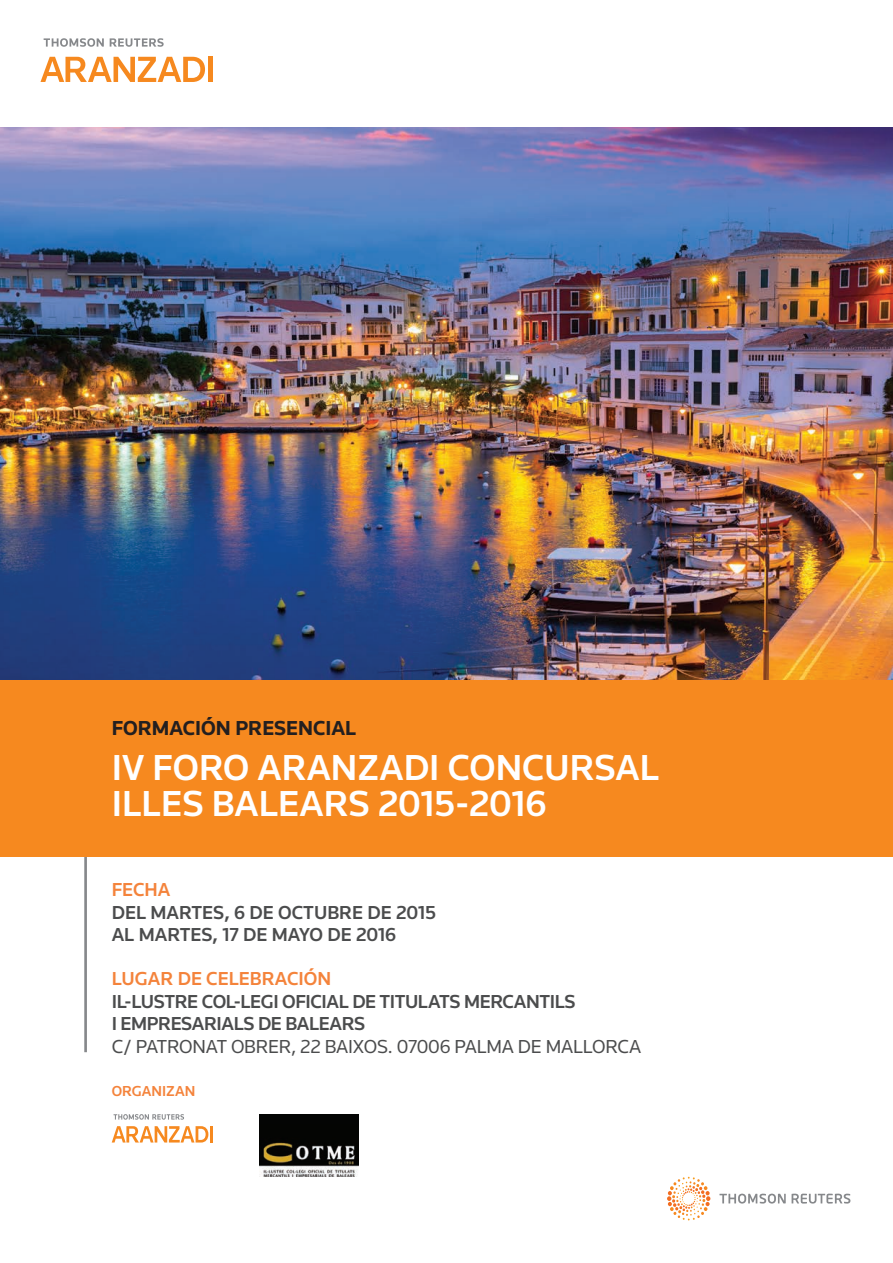
<style>
.page{position:relative;width:893px;height:1263px;background:#fff}
.page>*{position:absolute;margin:0;border:0;box-sizing:border-box;transform-origin:0 0}
.t1{font:500 37.5px/36px "Knowledge";color:#fff}
.t2{font:700 21px "Knowledge";color:#231f20}
.t3{font:500 19.5px/22.5px "Knowledge";letter-spacing:-.02em;color:#4b4c4d}
.t4{font:500 19.5px/22.5px "Knowledge";color:#4b4c4d}
.t5{font:19.5px "Knowledge";letter-spacing:-.01em;color:#4b4c4d}
.t6{font:500 19.5px "Knowledge";color:#f4833b}
.t7{font:500 15px "Knowledge";color:#f4833b}
</style>
<div class="page">
<img style="left:0;top:128px;width:893px;height:552px">
<hr style="left:84px;top:824px;width:3px;height:228px;background:#86888b">
<div style="left:0;top:680px;width:893px;height:177px;background:#f6891f"></div>
<svg style="left:44px;top:38px;width:60px;height:9px"></svg>
<svg style="left:110px;top:38px;width:54px;height:9px"></svg>
<svg style="left:41px;top:57px;width:164px;height:25px"></svg>
<div style="left:208px;top:57px;width:5px;height:25px;background:#f6891f"></div>
<svg style="left:719px;top:1193px;width:131px;height:10px"></svg>
<svg style="left:667px;top:1177px;width:43px;height:43px"></svg>
<svg style="left:114px;top:1114px;width:70px;height:6px"></svg>
<svg style="left:112px;top:1126px;width:96px;height:16px"></svg>
<hr style="left:210px;top:1126px;width:3px;height:16px;background:#f6891f">
<img style="left:260px;top:1114px;width:99px;height:62px">
<p class="t2" style="left:112px;top:715px;width:246px">FORMACIÓN PRESENCIAL</p>
<h1 class="t1" style="left:112px;top:748px;width:549px">IV FORO ARANZADI CONCURSAL<br>ILLES BALEARS 2015-2016</h1>
<p class="t6" style="left:112px;top:878px;width:58px">FECHA</p>
<p class="t4" style="left:112px;top:901px;width:216px">DEL MARTES, 6 DE OCTUBRE</p>
<p class="t4" style="left:112px;top:901px;width:326px;text-indent:256px">DE 2015<br>AL MARTES, 17 DE MAYO DE 2016</p>
<p class="t6" style="left:112px;top:967px;width:107px">LUGAR DE CELEBRACI</p>
<p class="t6" style="left:304px;top:967px;width:26px">ÓN</p>
<p class="t3" style="left:112px;top:990px;width:465px">IL-LUSTRE COL-LEGI OFICIAL DE TITULATS MERCANTILS<br>I EMPRESARIALS DE BALEARS</p>
<p class="t5" style="left:112px;top:1034px;width:531px">C/ PATRONAT OBRER, 22 BAIXOS. 07006 PALMA DE MALLORCA</p>
<p class="t7" style="left:112px;top:1082px;width:85px">ORGANIZAN</p>
</div>
